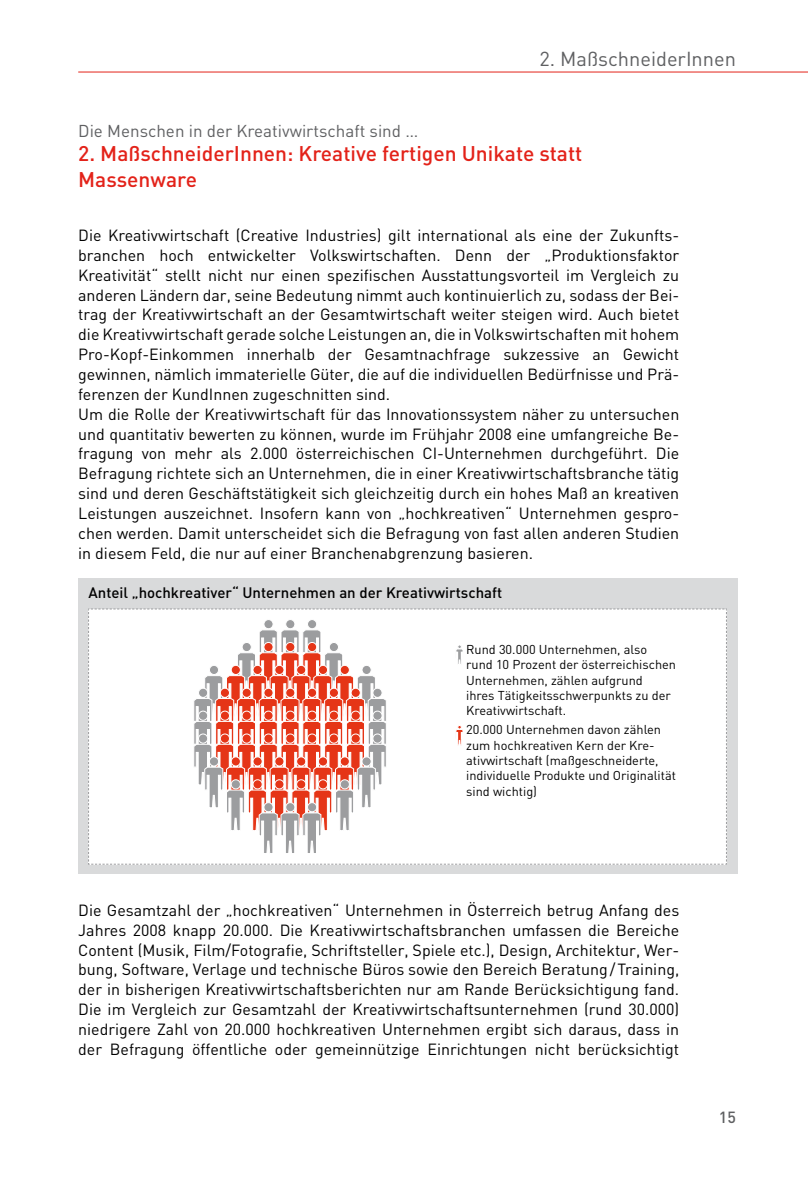
<style>
.page{position:relative;width:808px;height:1191px;background:#fff}
.page>*{position:absolute;margin:0;border:0;box-sizing:border-box;transform-origin:0 0}
.t1{font:500 21px/25.2px "DIN";color:#e32219}
.t2{font:20px "DIN";color:#5f6062}
.t3{font:17px "DIN";color:#5f6062}
.t4{font:16px/19.8px "DIN";color:#000}
.t5{font:500 16px "DIN";color:#5f6062}
.t6{font:500 15px "DIN";color:#000}
.t7{font:12.8px/15.4px "DIN";color:#000}
</style>
<div class="page">
<hr style="left:78px;top:72px;width:730px;height:1px;background:#e32219">
<div style="left:78px;top:578px;width:659px;height:296px;background:#d9dadb"></div>
<svg style="left:88px;top:608px;width:639px;height:257px;background:#f8eae8"></svg>
<p class="t2" style="left:539px;top:46px;width:198px">2. MaßschneiderInnen</p>
<p class="t3" style="left:78px;top:120px;width:341px">Die Menschen in der Kreativwirtschaft sind …</p>
<h1 class="t1" style="left:78px;top:141px;width:506px">2. MaßschneiderInnen: Kreative fertigen Unikate statt<br>Massenware</h1>
<p class="t4" style="left:78px;top:225px;width:603px">Die Kreativwirtschaft (Creative Industries) gilt international als eine der Zukunfts&shy;branchen hoch entwickelter Volkswirtschaften. Denn der „Produktionsfaktor Kreati vität“ stellt nicht nur einen spezifischen Ausstattungsvorteil im Vergleich zu anderen Ländern dar, seine Bedeutung nimmt auch kontinuierlich zu, sodass der Bei&shy;trag der Kreativwirtschaft an der Gesamtwirtschaft weiter steigen wird. Auch bietet die Kreativwirtschaft gerade solche Leistungen an, die in Volkswirtschaften mit hohem Pro-Kopf-Einkommen innerhalb der Gesamtnachfrage sukzessive an Gewicht gewinnen, nämlich immaterielle Güter, die auf die individuellen Bedürfnisse und Prä&shy;ferenzen der KundInnen zugeschnitten sind.<br>Um die Rolle der Kreativwirtschaft für das Innovationssystem näher zu untersuchen und quantitativ bewerten zu können, wurde im Frühjahr 2008 eine umfangreiche Be&shy;fragung von mehr als 2.000 österreichischen CI-Unternehmen durchgeführt. Die Befragung richtete sich an Unternehmen, die in einer Kreativwirtschaftsbranche tätig sind und deren Geschäftstätigkeit sich gleichzeitig durch ein hohes Maß an kreativen Leistungen auszeichnet. Insofern kann von „hochkreativen“ Unternehmen gespro&shy;chen werden. Damit unterscheidet sich die Befragung von fast allen anderen Studien in diesem Feld, die nur auf einer Branchenabgrenzung basieren.</p>
<p class="t6" style="left:88px;top:583px;width:415px">Anteil „hochkreativer“ Unternehmen an der Kreativwirtschaft</p>
<p class="t7" style="left:466px;top:641px;width:211px">Rund 30.000 Unternehmen, also rund 10 Prozent der österreichischen<br>Unternehmen, zählen aufgrund<br>ihres Tätigkeitsschwerpunkts zu der<br>Kreativwirtschaft.</p>
<p class="t7" style="left:466px;top:722px;width:211px">20.000 Unternehmen davon zählen zum hochkreativen Kern der Kre&shy;ativwirtschaft (maßgeschneiderte, individuelle Produkte und Originalität sind wichtig)</p>
<p class="t4" style="left:78px;top:900px;width:602px;text-align:justify">Die Gesamtzahl der „hochkreativen“ Unternehmen in Österreich betrug Anfang des Jahres 2008 knapp 20.000. Die Kreativwirtschaftsbranchen umfassen die Bereiche Content (Musik, Film/Fotografie, Schriftsteller, Spiele etc.), Design, Architektur, Wer&shy;bung, Software, Verlage und technische Büros sowie den Bereich Beratung / Training, der in bisherigen Kreativwirtschaftsberichten nur am Rande Berücksichtigung fand.<br>Die im Vergleich zur Gesamtzahl der Kreativwirtschaftsunternehmen (rund 30.000) niedrigere Zahl von 20.000 hochkreativen Unternehmen ergibt sich daraus, dass in der Befragung öffentliche oder gemeinnützige Einrichtungen nicht berücksichtigt</p>
<p class="t5" style="left:719px;top:1107px;width:19px">15</p>
</div>
